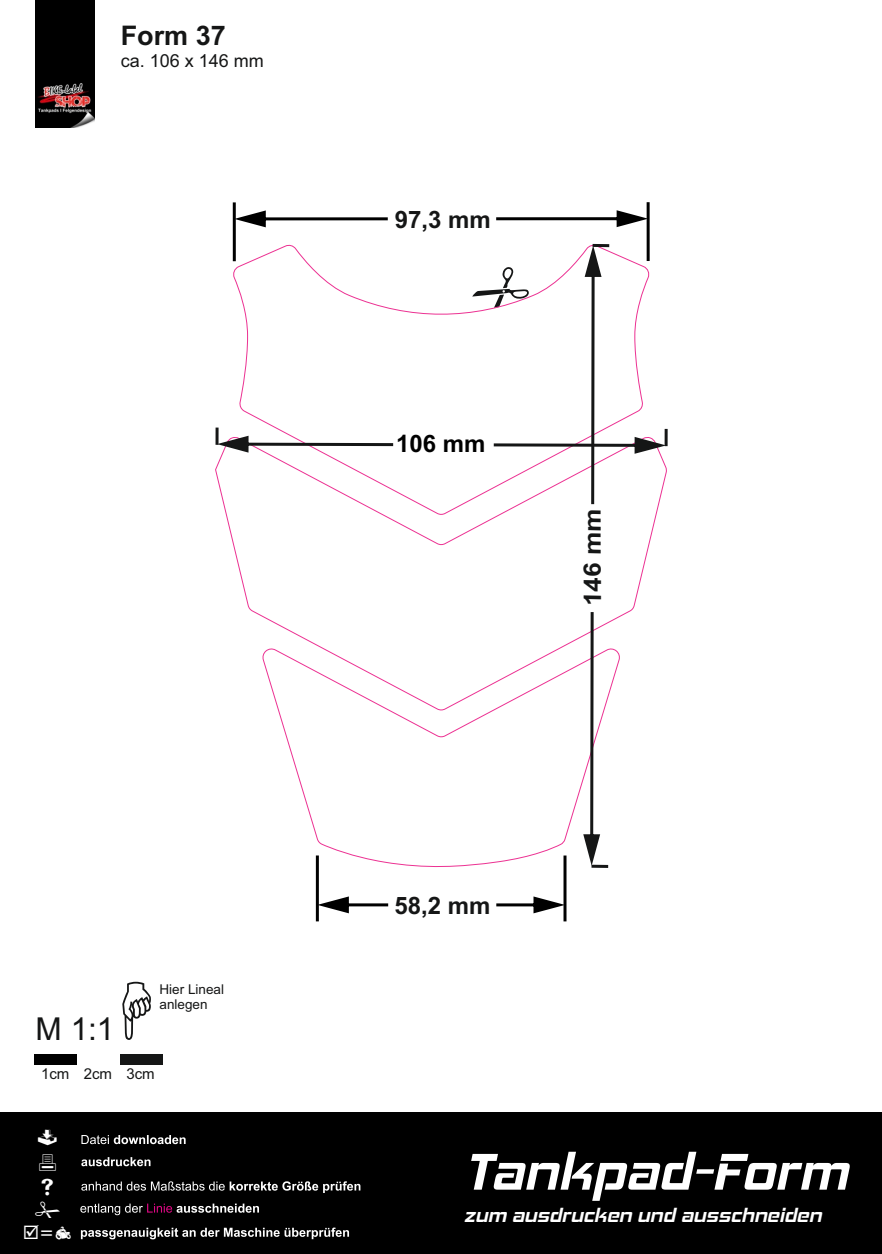
<style>
.page{position:relative;width:882px;height:1254px;background:#fff}
.page>*{position:absolute;margin:0;border:0;box-sizing:border-box;transform-origin:0 0}
.t1{font:italic 700 52.8px "Hemi Head Rg";color:#fff}
.t2{font:31.5px "Arial";color:#151616}
.t3{font:700 27px "Arial";color:#151616}
.t4{font:700 24px "Arial";color:#151616}
.t5{font:700 24px "Arial";color:#151616;scale:1.08 1}
.t6{font:700 24px "Arial";color:#000}
.t7{font:italic 700 19.8px "Hemi Head Rg";color:#fff}
.t8{font:18.45px "Verdana";color:#fff}
.t9{font:18px "Arial";color:#151616}
.t10{font:15px "Arial";color:#151616}
.t11{font:13.5px/15.1px "Arial";color:#151616}
</style>
<div class="page">
<svg style="left:215px;top:243px;width:452px;height:625px"></svg>
<img style="left:35px;top:0;width:59px;height:127px">
<div style="left:35px;top:1053px;width:42px;height:11px;background:#000"></div>
<div style="left:120px;top:1053px;width:42px;height:11px;background:#151616"></div>
<div style="left:0;top:1112px;width:882px;height:141px;background:#000"></div>
<svg style="left:81px;top:1227px;width:268px;height:12px"></svg>
<svg style="left:81px;top:1135px;width:105px;height:8px"></svg>
<svg style="left:81px;top:1157px;width:69px;height:9px"></svg>
<svg style="left:81px;top:1181px;width:279px;height:11px"></svg>
<svg style="left:80px;top:1203px;width:179px;height:11px"></svg>
<hr style="left:591px;top:864px;width:17px;height:3px;background:#151616">
<hr style="left:592px;top:244px;width:17px;height:3px;background:#151616">
<hr style="left:664px;top:429px;width:3px;height:17px;background:#151616">
<svg style="left:215px;top:427px;width:4px;height:18px"></svg>
<svg style="left:217px;top:435px;width:176px;height:17px"></svg>
<svg style="left:583px;top:612px;width:17px;height:253px"></svg>
<hr style="left:646px;top:202px;width:3px;height:59px;background:#000">
<hr style="left:233px;top:202px;width:3px;height:59px;background:#000">
<svg style="left:496px;top:210px;width:151px;height:17px"></svg>
<svg style="left:235px;top:210px;width:153px;height:17px"></svg>
<hr style="left:563px;top:855px;width:3px;height:66px;background:#000">
<hr style="left:316px;top:855px;width:3px;height:66px;background:#000">
<svg style="left:496px;top:896px;width:68px;height:17px"></svg>
<svg style="left:318px;top:896px;width:70px;height:17px"></svg>
<svg style="left:468px;top:245px;width:198px;height:259px"></svg>
<h3 class="t3" style="left:121px;top:25px;width:107px">Form 37</h3>
<p class="t9" style="left:121px;top:53px;width:145px">ca. 106 x 146 mm</p>
<h2 class="t2" style="left:36px;top:1016px;width:80px">M 1:1</h2>
<p class="t11" style="left:159px;top:983px;width:66px">Hier Lineal anlegen</p>
<p class="t10" style="left:41px;top:1067px;width:115px">1cm 2cm 3cm</p>
<p class="t8" style="left:23px;top:1224px;width:33px">☑=</p>
<p class="t4" style="left:395px;top:210px;width:98px">97,3 mm</p>
<p class="t6" style="left:396px;top:434px;width:91px">106 mm</p>
<p class="t5" style="left:583px;top:606px;width:92px;rotate:-90deg">146 mm</p>
<p class="t4" style="left:394px;top:895px;width:98px">58,2 mm</p>
<h1 class="t1" style="left:464px;top:1150px;width:385px">Tankpad-Form</h1>
<p class="t7" style="left:464px;top:1206px;width:359px">zum ausdrucken und ausschneiden</p>
</div>
